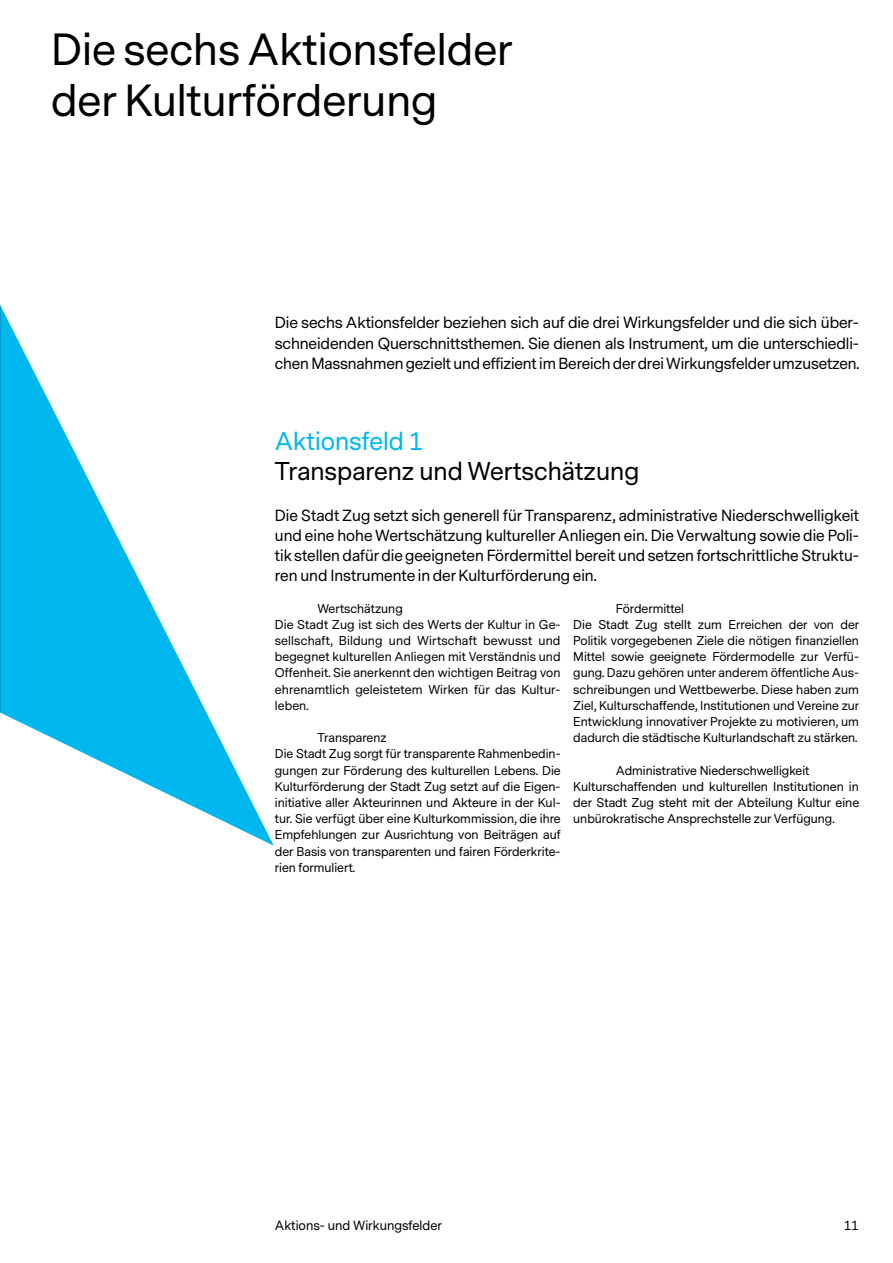
<style>
.page{position:relative;width:893px;height:1263px;background:#fff}
.page>*{position:absolute;margin:0;border:0;box-sizing:border-box;transform-origin:0 0}
.t1{font:42px/50.6px "Messina Sans";color:#000}
.t2{font:24px "Messina Sans";color:#000}
.t3{font:24px "Messina Sans";color:#00b7ed}
.t4{font:15px/20.2px "Messina Sans";letter-spacing:-.01em;color:#000;text-align:justify}
.t5{font:12.45px "Messina Sans";color:#000}
.t6{font:11.85px/16.2px "Messina Sans";color:#000}
</style>
<div class="page">
<svg style="left:0;top:305px;width:274px;height:541px"></svg>
<h1 class="t1" style="left:51px;top:26px;width:463px">Die sechs Aktionsfelder der Kulturförderung</h1>
<p class="t4" style="left:275px;top:313px;width:586px">Die sechs Aktionsfelder beziehen sich auf die drei Wirkungsfelder und die sich über&shy;schneidenden Querschnittsthemen. Sie dienen als Instrument, um die unterschiedli&shy;chen Massnahmen gezielt und effizient im Bereich der drei Wirkungsfelder umzusetzen.</p>
<h2 class="t3" style="left:275px;top:425px;width:150px">Aktionsfeld 1</h2>
<h2 class="t2" style="left:275px;top:455px;width:366px">Transparenz und Wertschätzung</h2>
<p class="t4" style="left:275px;top:505px;width:586px">Die Stadt Zug setzt sich generell für Transparenz, administrative Niederschwelligkeit und eine hohe Wertschätzung kultureller Anliegen ein. Die Verwaltung sowie die Poli&shy;tik stellen dafür die geeigneten Fördermittel bereit und setzen fortschrittliche Struktu&shy;ren und Instrumente in der Kulturförderung ein.</p>
<p class="t6" style="left:275px;top:601px;width:287px;text-indent:43px">Wertschätzung<br>Die Stadt Zug ist sich des Werts der Kultur in Ge&shy;sellschaft, Bildung und Wirtschaft bewusst und begegnet kulturellen Anliegen mit Verständnis und Offenheit. Sie anerkennt den wichtigen Beitrag von ehrenamtlich geleistetem Wirken für das Kultur&shy;leben.</p>
<p class="t6" style="left:275px;top:730px;width:287px;text-indent:43px">Transparenz<br>Die Stadt Zug sorgt für transparente Rahmenbedin&shy;gungen zur Förderung des kulturellen Lebens. Die Kulturförderung der Stadt Zug setzt auf die Eigen&shy;initiative aller Akteurinnen und Akteure in der Kul&shy;tur. Sie verfügt über eine Kulturkommission, die ihre Empfehlungen zur Ausrichtung von Beiträgen auf der Basis von transparenten und fairen Förderkrite&shy;rien formuliert.</p>
<p class="t6" style="left:573px;top:601px;width:288px;text-indent:43px">Fördermittel<br>Die Stadt Zug stellt zum Erreichen der von der Politik vorgegebenen Ziele die nötigen finanziellen Mittel sowie geeignete Fördermodelle zur Verfü&shy;gung. Dazu gehören unter anderem öffentliche Aus&shy;schreibungen und Wettbewerbe. Diese haben zum Ziel, Kulturschaffende, Institutionen und Vereine zur Entwicklung innovativer Projekte zu motivieren, um dadurch die städtische Kulturlandschaft zu stärken.</p>
<p class="t6" style="left:573px;top:763px;width:287px;text-indent:43px">Administrative Niederschwelligkeit Kulturschaffenden und kulturellen Institutionen in der Stadt Zug steht mit der Abteilung Kultur eine unbürokratische Ansprechstelle zur Verfügung.</p>
<p class="t5" style="left:275px;top:1217px;width:169px">Aktions- und Wirkungsfelder</p>
<p class="t5" style="left:844px;top:1217px;width:16px">11</p>
</div>
